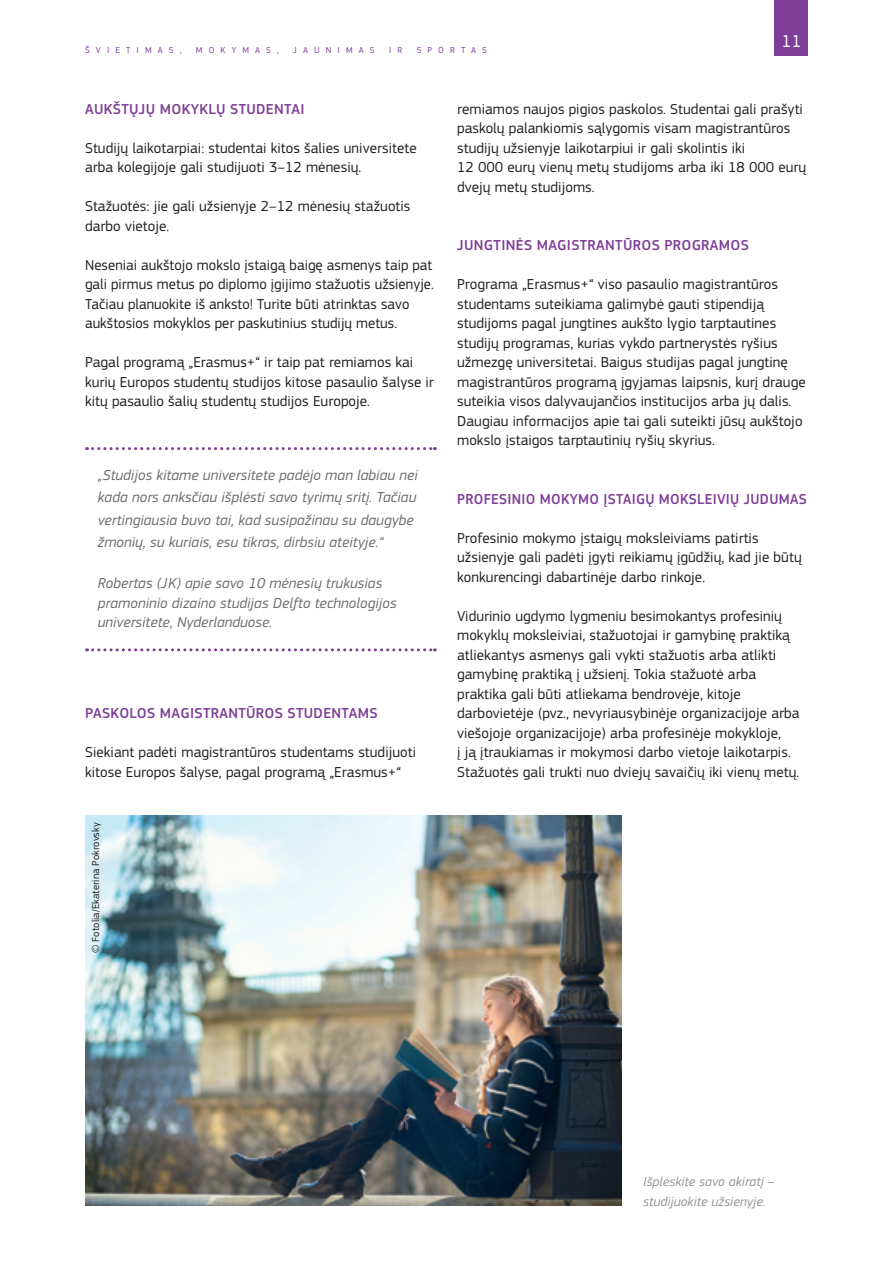
<style>
.page{position:relative;width:893px;height:1263px;background:#fff}
.page>*{position:absolute;margin:0;border:0;box-sizing:border-box;transform-origin:0 0}
.t1{font:18px "EC Square Sans Pro";color:#fff}
.BodyText{font:15px/19.5px "EC Square Sans Pro";letter-spacing:.005em;color:#231f20}
.box_start{font:italic 15px/22.5px "EC Square Sans Pro";letter-spacing:.005em;color:#6c6d70}
.Heading04{font:500 15px "EC Square Sans Pro";letter-spacing:.02em;color:#7e3e98}
.Box_fin{font:italic 15px/19.5px "EC Square Sans Pro";letter-spacing:.005em;color:#6c6d70}
.legende_L{font:italic 13.5px/19.5px "EC Square Sans Pro";letter-spacing:.005em;color:#939598}
.copyright_copy{font:10.5px "EC Square Sans Pro";letter-spacing:.005em;color:#231f20}
.t2{font:9px "EC Square Sans Pro";color:#7e3e98}
</style>
<div class="page">
<div style="left:775px;top:0;width:33px;height:55px;background:#7e3e98"></div>
<svg style="left:87px;top:447px;width:348px;height:3px"></svg>
<svg style="left:87px;top:648px;width:348px;height:3px"></svg>
<img style="left:85px;top:816px;width:537px;height:390px">
<p class="t2" style="left:85px;top:45px;width:22px">Š vietimas</p>
<p class="t2" style="left:180px;top:45px;width:3px">,</p>
<p class="t2" style="left:196px;top:45px;width:57px">mokymas</p>
<p class="t2" style="left:277px;top:45px;width:3px">,</p>
<p class="t2" style="left:293px;top:45px;width:12px">jaunimas</p>
<p class="t2" style="left:389px;top:45px;width:8px">ir</p>
<p class="t2" style="left:417px;top:45px;width:9px">sp</p>
<p class="t2" style="left:438px;top:45px;width:22px">o rtas</p>
<p class="t1" style="left:781px;top:30px;width:22px">11</p>
<p class="Heading04" style="left:85px;top:100px;width:221px">AUKŠTŲJŲ MOKYKLŲ STUDENTAI</p>
<p class="BodyText" style="left:85px;top:138px;width:333px">Studijų laikotarpiai: studentai kitos šalies universitete arba kolegijoje gali studijuoti 3–12 mėnesių.</p>
<p class="BodyText" style="left:85px;top:197px;width:327px">Stažuotės: jie gali užsienyje 2–12 mėnesių stažuotis darbo vietoje.</p>
<p class="BodyText" style="left:85px;top:255px;width:350px">Neseniai aukštojo mokslo įstaigą baigę asmenys taip pat gali pirmus metus po diplomo įgijimo stažuotis užsienyje.<br>Tačiau planuokite iš anksto! Turite būti atrinktas savo aukštosios mokyklos per paskutinius studijų metus.</p>
<p class="BodyText" style="left:85px;top:353px;width:350px">Pagal programą „Erasmus+“ ir taip pat remiamos kai kurių Europos studentų studijos kitose pasaulio šalyse ir kitų pasaulio šalių studentų studijos Europoje.</p>
<p class="box_start" style="left:98px;top:464px;width:321px">„Studijos kitame universitete padėjo man labiau nei kada nors anksčiau išplėsti savo tyrimų sritį. Tačiau vertingiausia buvo tai, kad susipažinau su daugybe žmonių, su kuriais, esu tikras, dirbsiu ateityje.“</p>
<p class="Box_fin" style="left:98px;top:573px;width:300px">Robertas (JK) apie savo 10 mėnesių trukusias pramoninio dizaino studijas Delfto technologijos universitete, Nyderlanduose.</p>
<p class="Heading04" style="left:85px;top:705px;width:294px">PASKOLOS MAGISTRANTŪROS STUDENTAMS</p>
<p class="BodyText" style="left:85px;top:743px;width:333px">Siekiant padėti magistrantūros studentams studijuoti kitose Europos šalyse, pagal programą „Erasmus+“</p>
<p class="copyright_copy" style="left:90px;top:953px;width:132px;rotate:-90deg">© Fotolia/Ekaterina Pokrovsky</p>
<p class="BodyText" style="left:457px;top:99px;width:351px">remiamos naujos pigios paskolos. Studentai gali prašyti paskolų palankiomis sąlygomis visam magistrantūros studijų užsienyje laikotarpiui ir gali skolintis iki<br>12 000 eurų vienų metų studijoms arba iki 18 000 eurų dvejų metų studijoms.</p>
<p class="Heading04" style="left:457px;top:237px;width:293px">JUNGTINĖS MAGISTRANTŪROS PROGRAMOS</p>
<p class="BodyText" style="left:457px;top:275px;width:350px">Programa „Erasmus+“ viso pasaulio magistrantūros studentams suteikiama galimybė gauti stipendiją studijoms pagal jungtines aukšto lygio tarptautines studijų programas, kurias vykdo partnerystės ryšius užmezgę universitetai. Baigus studijas pagal jungtinę magistrantūros programą įgyjamas laipsnis, kurį drauge suteikia visos dalyvaujančios institucijos arba jų dalis.<br>Daugiau informacijos apie tai gali suteikti jūsų aukštojo mokslo įstaigos tarptautinių ryšių skyrius.</p>
<p class="Heading04" style="left:457px;top:490px;width:351px">PROFESINIO MOKYMO ĮSTAIGŲ MOKSLEIVIŲ JUDUMAS</p>
<p class="BodyText" style="left:457px;top:528px;width:346px">Profesinio mokymo įstaigų moksleiviams patirtis užsienyje gali padėti įgyti reikiamų įgūdžių, kad jie būtų konkurencingi dabartinėje darbo rinkoje.</p>
<p class="BodyText" style="left:457px;top:606px;width:344px">Vidurinio ugdymo lygmeniu besimokantys profesinių mokyklų moksleiviai, stažuotojai ir gamybinę praktiką atliekantys asmenys gali vykti stažuotis arba atlikti gamybinę praktiką į užsienį. Tokia stažuotė arba praktika gali būti atliekama bendrovėje, kitoje darbovietėje (pvz., nevyriausybinėje organizacijoje arba viešojoje organizacijoje) arba profesinėje mokykloje,<br>į ją įtraukiamas ir mokymosi darbo vietoje laikotarpis.<br>Stažuotės gali trukti nuo dviejų savaičių iki vienų metų.</p>
<p class="legende_L" style="left:643px;top:1172px;width:133px">Išplėskite savo akiratį – studijuokite užsienyje.</p>
</div>
